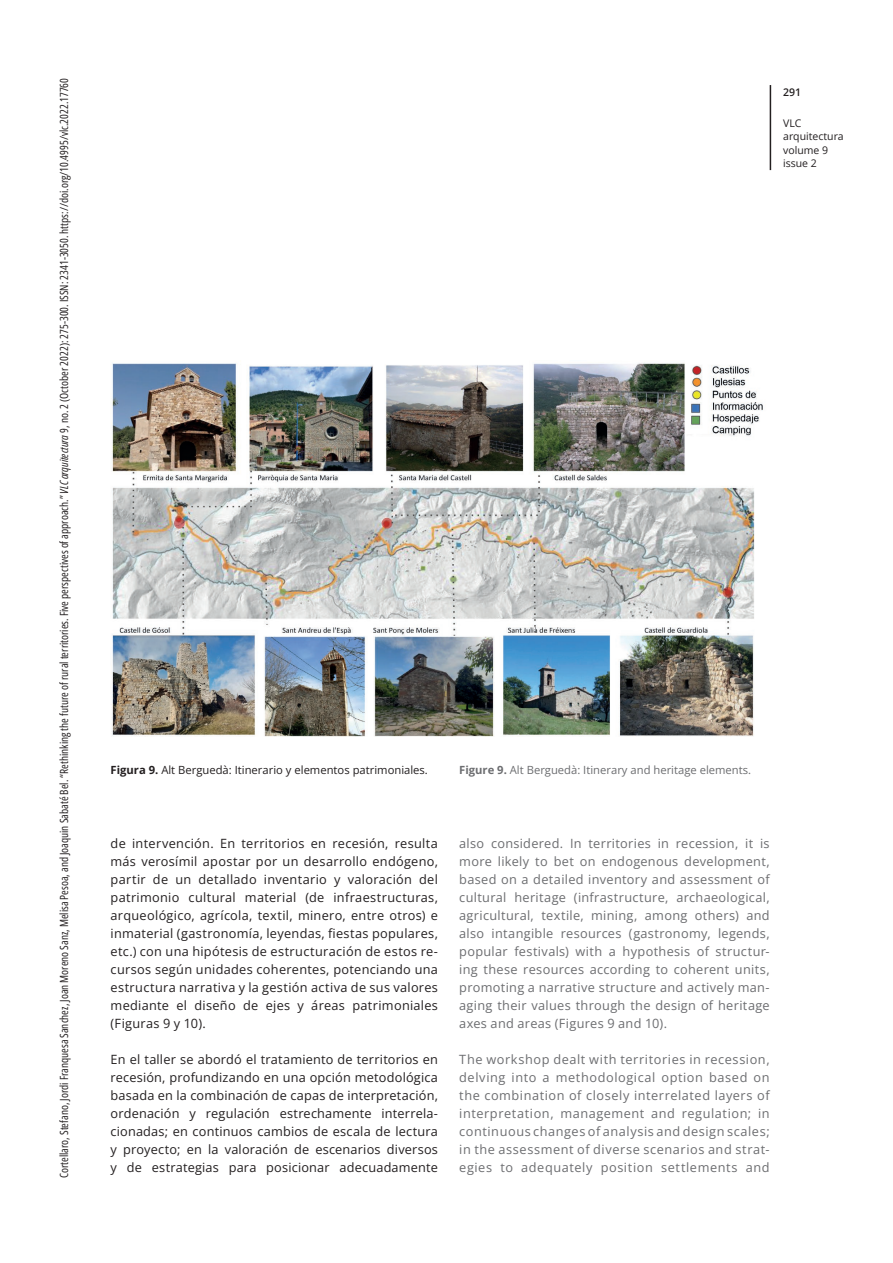
<style>
.page{position:relative;width:893px;height:1263px;background:#fff}
.page>*{position:absolute;margin:0;border:0;box-sizing:border-box;transform-origin:0 0}
.VLC_ARQ-TEXTO_GRAL_E{font:12.75px/18px "Open Sans";letter-spacing:.02em;color:#231f20;text-align:justify}
.VLC_ARQ-TEXTO_GRAL_U{font:12.75px/18px "Open Sans";letter-spacing:.035em;color:#6c6d70;text-align:justify}
.t1{font:11.25px "Open Sans Condensed";color:#231f20}
.VLC_ARQ-PIE_FOTO_ES{font:11.25px "Open Sans";color:#231f20}
.VLC_ARQ-PIE_FOTO_uk{font:11.25px "Open Sans";color:#6c6d70}
.t2{font:10.5px/13.5px "Open Sans";color:#231f20}
.t3{font:600 10.5px "Open Sans";color:#231f20}
.s1{font-style:italic}
.s2{font-weight:700}
</style>
<div class="page">
<hr style="left:770px;top:85px;width:1px;height:85px;background:#231f20">
<img style="left:111px;top:363px;width:652px;height:374px">
<p class="t1" style="left:56px;top:1178px;width:1101px;rotate:-90deg">Cortellaro, Stefano, Jordi Franquesa Sanchez, Joan Moreno Sanz, Melisa Pesoa, and Joaquin Sabaté Bel. “Rethinking the future of rural territories. Five perspectives of approach.” <span class="s1">VLC arquitectura</span> 9, no. 2 (October 2022): 275-300. ISSN: 2341-3050. https://doi.org/10.4995/vlc.2022.17760</p>
<p class="t3" style="left:783px;top:85px;width:20px">291</p>
<p class="t2" style="left:783px;top:116px;width:62px">VLC arquitectura volume 9 issue 2</p>
<p class="VLC_ARQ-PIE_FOTO_ES" style="left:111px;top:762px;width:319px"><span class="s2">Figura 9.</span> Alt Berguedà: Itinerario y elementos patrimoniales.</p>
<p class="VLC_ARQ-PIE_FOTO_uk" style="left:459px;top:762px;width:293px"><span class="s2">Figure 9.</span> Alt Berguedà: Itinerary and heritage elements.</p>
<p class="VLC_ARQ-TEXTO_GRAL_E" style="left:111px;top:833px;width:329px">de intervención. En territorios en recesión, resulta más verosímil apostar por un desarrollo endógeno, partir de un detallado inventario y valoración del patrimonio cultural material (de infraestructuras, arqueológico, agrícola, textil, minero, entre otros) e inmaterial (gastronomía, leyendas, fiestas populares, etc.) con una hipótesis de estructuración de estos re&shy;cursos según unidades coherentes, potenciando una estructura narrativa y la gestión activa de sus valores mediante el diseño de ejes y áreas patrimoniales (Figuras 9 y 10).</p>
<p class="VLC_ARQ-TEXTO_GRAL_E" style="left:111px;top:1049px;width:329px">En el taller se abordó el tratamiento de territorios en recesión, profundizando en una opción metodológica basada en la combinación de capas de interpretación, ordenación y regulación estrechamente interrela&shy;cionadas; en continuos cambios de escala de lectura y proyecto; en la valoración de escenarios diversos y de estrategias para posicionar adecuadamente</p>
<p class="VLC_ARQ-TEXTO_GRAL_U" style="left:459px;top:833px;width:312px">also considered. In territories in recession, it is more likely to bet on endogenous development, based on a detailed inventory and assessment of cultural heritage (infrastructure, archaeological, agricultural, textile, mining, among others) and also intangible resources (gastronomy, legends, popular festivals) with a hypothesis of structur&shy;ing these resources according to coherent units, promoting a narrative structure and actively man&shy;aging their values through the design of heritage axes and areas (Figures 9 and 10).</p>
<p class="VLC_ARQ-TEXTO_GRAL_U" style="left:459px;top:1049px;width:312px">The workshop dealt with territories in recession, delving into a methodological option based on the combination of closely interrelated layers of interpretation, management and regulation; in continuous changes of analysis and design scales; in the assessment of diverse scenarios and strat&shy;egies to adequately position settlements and</p>
</div>
